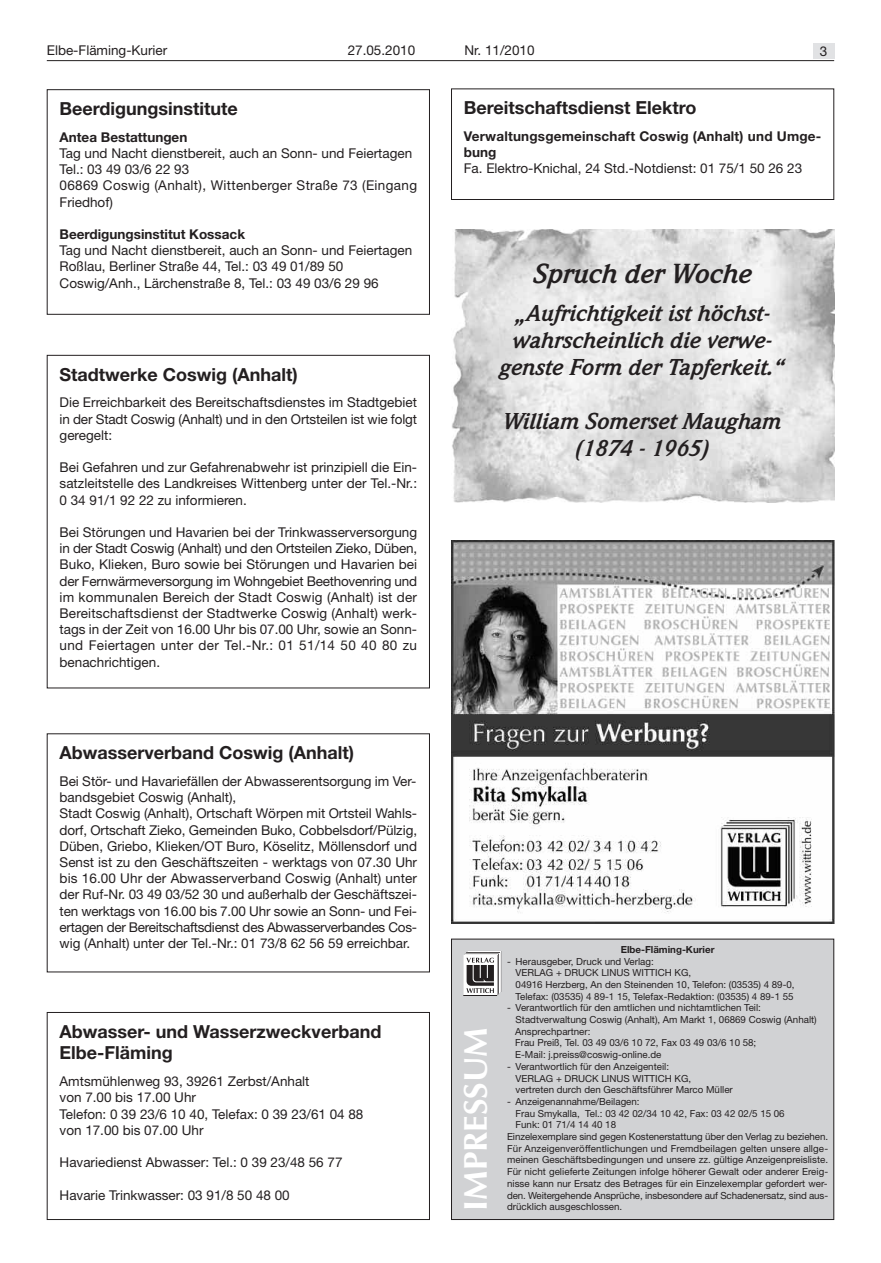
<style>
.page{position:relative;width:881px;height:1263px;background:#fff}
.page>*{position:absolute;margin:0;border:0;box-sizing:border-box;transform-origin:0 0}
.t1{font:700 33px "Optima";color:#fff}
.t2{font:italic 700 27px "Weidemann";color:#231f20}
.t3{font:italic 700 22.5px/27px "Weidemann";color:#231f20;text-align:center}
.t4{font:700 18px/21.6px "Helvetica Neue LT";color:#231f20}
.t5{font:13.5px/16.2px "Helvetica Neue LT";color:#231f20}
.t6{font:700 13.5px/16.2px "Helvetica Neue LT";color:#231f20}
.t7{font:9.75px/11.7px "Helvetica Neue LT";color:#231f20}
.t8{font:700 9.75px "Helvetica Neue LT";color:#231f20}
</style>
<div class="page">
<div style="left:47px;top:89px;width:382px;height:226px;border:1px solid #231f20"></div>
<hr style="left:47px;top:60px;width:786px;height:1px;background:#231f20">
<div style="left:812px;top:43px;width:21px;height:16px;background:#e1e2e4"></div>
<div style="left:47px;top:1012px;width:382px;height:208px;border:1px solid #231f20"></div>
<div style="left:451px;top:89px;width:382px;height:111px;border:1px solid #231f20"></div>
<img style="left:452px;top:230px;width:381px;height:272px">
<img style="left:451px;top:540px;width:382px;height:383px">
<div style="left:451px;top:939px;width:382px;height:280px;background:#d1d2d4"></div>
<div style="left:451px;top:939px;width:382px;height:281px;border:1px solid #231f20"></div>
<svg style="left:463px;top:951px;width:38px;height:45px;background:#a09e9f"></svg>
<p class="t5" style="left:47px;top:44px;width:122px">Elbe-Fläming-Kurier</p>
<p class="t5" style="left:347px;top:43px;width:69px">27.05.2010</p>
<p class="t5" style="left:464px;top:43px;width:71px">Nr. 11/2010</p>
<p class="t5" style="left:819px;top:44px;width:9px">3</p>
<h3 class="t4" style="left:60px;top:99px;width:180px">Beerdigungsinstitute</h3>
<p class="t6" style="left:60px;top:130px;width:129px">Antea Bestattungen</p>
<p class="t5" style="left:60px;top:146px;width:359px">Tag und Nacht dienstbereit, auch an Sonn- und Feiertagen Tel.: 03 49 03/6 22 93<br>06869 Coswig (Anhalt), Wittenberger Straße 73 (Eingang Friedhof)</p>
<p class="t6" style="left:60px;top:227px;width:187px">Beerdigungsinstitut Kossack</p>
<p class="t5" style="left:60px;top:244px;width:354px">Tag und Nacht dienstbereit, auch an Sonn- und Feiertagen<br>Roßlau, Berliner Straße 44, Tel.: 03 49 01/89 50<br>Coswig/Anh., Lärchenstraße 8, Tel.: 03 49 03/6 29 96</p>
<h3 class="t4" style="left:60px;top:365px;width:240px">Stadtwerke Coswig (Anhalt)</h3>
<p class="t5" style="left:60px;top:396px;width:359px;text-align:justify">Die Erreichbarkeit des Bereitschaftsdienstes im Stadtgebiet in der Stadt Coswig (Anhalt) und in den Ortsteilen ist wie folgt geregelt:</p>
<p class="t5" style="left:60px;top:461px;width:359px;text-align:justify">Bei Gefahren und zur Gefahrenabwehr ist prinzipiell die Ein&shy;satzleitstelle des Landkreises Wittenberg unter der Tel.-Nr.:<br>0 34 91/1 92 22 zu informieren.</p>
<p class="t5" style="left:60px;top:525px;width:359px;text-align:justify">Bei Störungen und Havarien bei der Trinkwasserversorgung in der Stadt Coswig (Anhalt) und den Ortsteilen Zieko, Düben, Buko, Klieken, Buro sowie bei Störungen und Havarien bei der Fernwärmeversorgung im Wohngebiet Beethovenring und im kommunalen Bereich der Stadt Coswig (Anhalt) ist der Bereitschaftsdienst der Stadtwerke Coswig (Anhalt) werk&shy;tags in der Zeit von 16.00 Uhr bis 07.00 Uhr, sowie an Sonn&shy;und Feiertagen unter der Tel.-Nr.: 01 51/14 50 40 80 zu benachrichtigen.</p>
<h3 class="t4" style="left:60px;top:743px;width:296px">Abwasserverband Coswig (Anhalt)</h3>
<p class="t5" style="left:60px;top:774px;width:359px">Bei Stör- und Havariefällen der Abwasserentsorgung im Ver&shy;bandsgebiet Coswig (Anhalt),<br>Stadt Coswig (Anhalt), Ortschaft Wörpen mit Ortsteil Wahls&shy;dorf, Ortschaft Zieko, Gemeinden Buko, Cobbelsdorf/Pülzig, Düben, Griebo, Klieken/OT Buro, Köselitz, Möllensdorf und Senst ist zu den Geschäftszeiten - werktags von 07.30 Uhr bis 16.00 Uhr der Abwasserverband Coswig (Anhalt) unter der Ruf-Nr. 03 49 03/52 30 und außerhalb der Geschäftszei&shy;ten werktags von 16.00 bis 7.00 Uhr sowie an Sonn- und Fei&shy;ertagen der Bereitschaftsdienst des Abwasserverbandes Cos&shy;wig (Anhalt) unter der Tel.-Nr.: 01 73/8 62 56 59 erreichbar.</p>
<h3 class="t4" style="left:60px;top:1022px;width:323px">Abwasser- und Wasserzweckverband<br>Elbe-Fläming</h3>
<p class="t5" style="left:60px;top:1074px;width:305px">Amtsmühlenweg 93, 39261 Zerbst/Anhalt<br>von 7.00 bis 17.00 Uhr<br>Telefon: 0 39 23/6 10 40, Telefax: 0 39 23/61 04 88 von 17.00 bis 07.00 Uhr</p>
<p class="t5" style="left:60px;top:1155px;width:284px">Havariedienst Abwasser: Tel.: 0 39 23/48 56 77</p>
<p class="t5" style="left:60px;top:1188px;width:231px">Havarie Trinkwasser: 03 91/8 50 48 00</p>
<h3 class="t4" style="left:463px;top:99px;width:234px">Bereitschaftsdienst Elektro</h3>
<p class="t6" style="left:463px;top:129px;width:359px">Verwaltungsgemeinschaft Coswig (Anhalt) und Umge&shy;bung</p>
<p class="t5" style="left:463px;top:162px;width:339px">Fa. Elektro-Knichal, 24 Std.-Notdienst: 01 75/1 50 26 23</p>
<h2 class="t2" style="left:531px;top:264px;width:220px">Spruch der Woche</h2>
<h3 class="t3" style="left:498px;top:302px;width:286px">„Aufrichtigkeit ist höchst&shy;wahrscheinlich die verwe&shy;genste Form der Tapferkeit.“</h3>
<h3 class="t3" style="left:501px;top:410px;width:279px">William Somerset Maugham (1874 - 1965)</h3>
<h1 class="t1" style="left:462px;top:1210px;width:185px;rotate:-90deg">IMPRESSUM</h1>
<p class="t8" style="left:620px;top:946px;width:95px">Elbe-Fläming-Kurier</p>
<p class="t7" style="left:515px;top:956px;width:280px;text-indent:-9px">- Herausgeber, Druck und Verlag:<br>VERLAG + DRUCK LINUS WITTICH KG,<br>04916 Herzberg, An den Steinenden 10, Telefon: (03535) 4 89-0, Telefax: (03535) 4 89-1 15, Telefax-Redaktion: (03535) 4 89-1 55</p>
<p class="t7" style="left:515px;top:1003px;width:303px;text-indent:-8px">- Verantwortlich für den amtlichen und nichtamtlichen Teil:<br>Stadtverwaltung Coswig (Anhalt), Am Markt 1, 06869 Coswig (Anhalt)<br>Ansprechpartner:<br>Frau Preiß, Tel. 03 49 03/6 10 72, Fax 03 49 03/6 10 58;<br>E-Mail: j.preiss@coswig-online.de</p>
<p class="t7" style="left:515px;top:1061px;width:219px;text-indent:-9px">- Verantwortlich für den Anzeigenteil:<br>VERLAG + DRUCK LINUS WITTICH KG,<br>vertreten durch den Geschäftsführer Marco Müller</p>
<p class="t7" style="left:507px;top:1096px;width:134px">- Anzeigenannahme/Beilagen:</p>
<p class="t7" style="left:515px;top:1108px;width:270px">Frau Smykalla, Tel.: 03 42 02/34 10 42, Fax: 03 42 02/5 15 06</p>
<p class="t7" style="left:515px;top:1120px;width:102px">Funk: 01 71/4 14 40 18</p>
<p class="t7" style="left:507px;top:1132px;width:322px">Einzelexemplare sind gegen Kostenerstattung über den Verlag zu beziehen.</p>
<p class="t7" style="left:507px;top:1143px;width:322px">Für Anzeigenveröffentlichungen und Fremdbeilagen gelten unsere allge-</p>
<p class="t7" style="left:507px;top:1155px;width:322px">meinen Geschäftsbedingungen und unsere zz. gültige Anzeigenpreisliste.</p>
<p class="t7" style="left:507px;top:1167px;width:322px">Für nicht gelieferte Zeitungen infolge höherer Gewalt oder anderer Ereig-</p>
<p class="t7" style="left:507px;top:1178px;width:322px">nisse kann nur Ersatz des Betrages für ein Einzelexemplar gefordert wer-</p>
<p class="t7" style="left:507px;top:1190px;width:322px">den. Weitergehende Ansprüche, insbesondere auf Schadenersatz, sind aus-</p>
<p class="t7" style="left:507px;top:1202px;width:117px">drücklich ausgeschlossen.</p>
</div>
